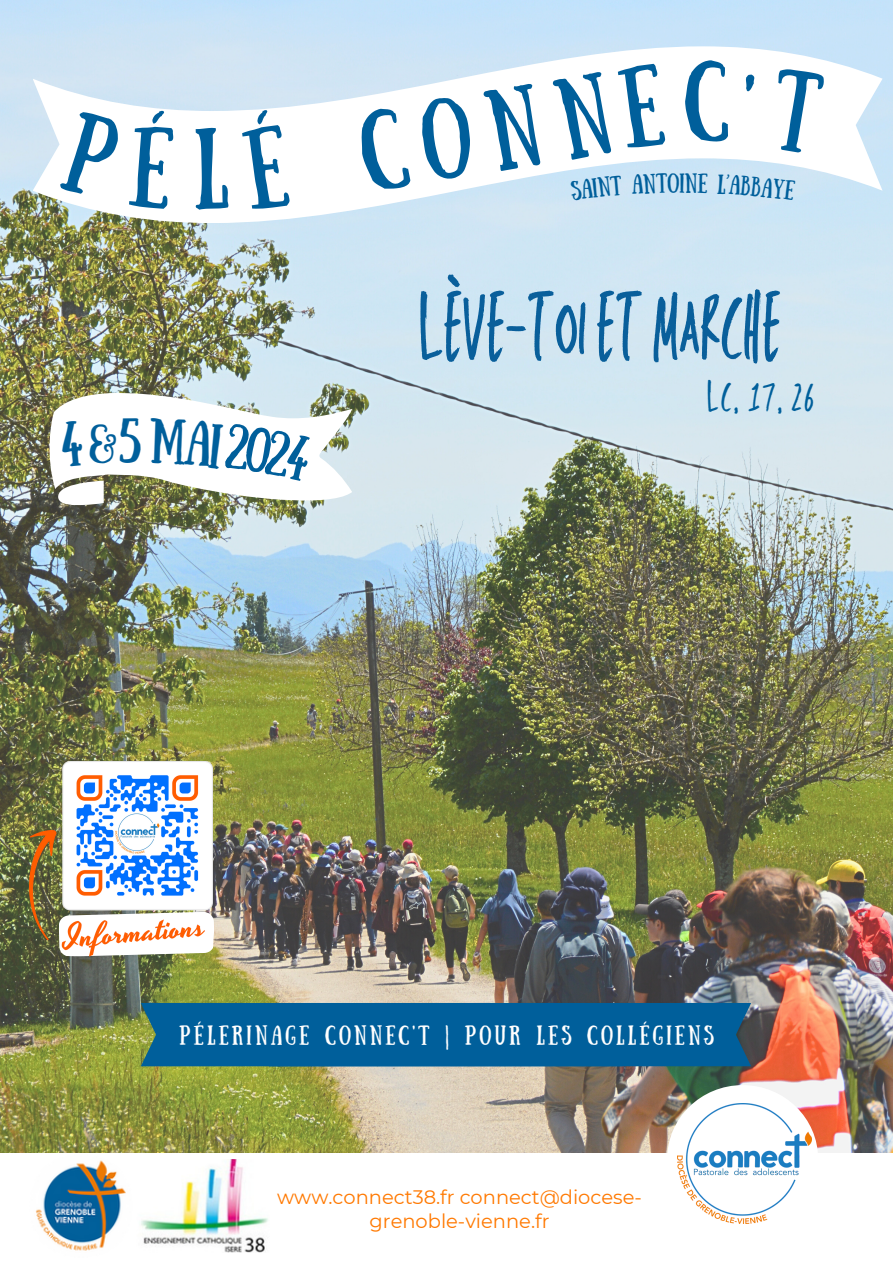
<style>
.page{position:relative;width:893px;height:1264px;background:#fff}
.page>*{position:absolute;margin:0;border:0;box-sizing:border-box;transform-origin:0 0}
.t1{font:90.9px "TC Chaddlewood Regular";color:#095f9b}
.t2{font:42.3px "TC Chaddlewood Regular";color:#005f9b}
.t3{font:19.5px/24.8px "Montserrat";color:#ff7900;text-align:center}
.t4{font:19.5px "Sunday";letter-spacing:.16em;color:#fff}
.t5{font:19.5px "Sunday";color:#005f9b}
</style>
<div class="page">
<img style="left:0;top:0;width:892px;height:1152px">
<svg style="left:50px;top:509px;width:62px;height:3px"></svg>
<img style="left:42px;top:385px;width:318px;height:124px">
<div style="left:141px;top:1002px;width:610px;height:64px;background:#005f9b"></div>
<img style="left:35px;top:1160px;width:91px;height:91px">
<img style="left:141px;top:1159px;width:127px;height:93px">
<svg style="left:33px;top:46px;width:849px;height:177px;fill:#d3e5f7"></svg>
<div style="left:667px;top:1085px;width:150px;height:147px;background:#fff;border-radius:50%"></div>
<img style="left:677px;top:1103px;width:134px;height:120px">
<img style="left:30px;top:761px;width:182px;height:209px">
<svg style="left:59px;top:417px;width:82px;height:50px"></svg>
<svg style="left:149px;top:417px;width:164px;height:64px"></svg>
<svg style="left:58px;top:109px;width:65px;height:91px"></svg>
<svg style="left:129px;top:108px;width:46px;height:101px"></svg>
<svg style="left:194px;top:126px;width:34px;height:84px"></svg>
<svg style="left:239px;top:107px;width:52px;height:103px"></svg>
<svg style="left:354px;top:105px;width:57px;height:89px"></svg>
<svg style="left:418px;top:94px;width:56px;height:88px"></svg>
<svg style="left:483px;top:82px;width:61px;height:90px"></svg>
<svg style="left:552px;top:63px;width:114px;height:98px"></svg>
<svg style="left:684px;top:59px;width:44px;height:83px"></svg>
<svg style="left:743px;top:72px;width:12px;height:20px"></svg>
<svg style="left:569px;top:175px;width:53px;height:25px"></svg>
<svg style="left:631px;top:173px;width:48px;height:21px"></svg>
<svg style="left:685px;top:173px;width:22px;height:20px"></svg>
<div style="left:717px;top:174px;width:78px;height:26px;background:#cee5f4"></div>
<svg style="left:766px;top:66px;width:59px;height:89px"></svg>
<p class="t5" style="left:679px;top:169px;width:7px">I</p>
<p class="t1" style="left:419px;top:271px;width:363px">LÈVE-TOIETMARCHE</p>
<p class="t2" style="left:707px;top:371px;width:107px">LC, 17, 26</p>
<p class="t4" style="left:179px;top:1021px;width:536px">PÉLERINAGE CONNEC'T | POUR LES COLLÉGIENS</p>
<p class="t3" style="left:277px;top:1184px;width:366px">www.connect38.fr connect@diocese&shy;grenoble-vienne.fr</p>
</div>
